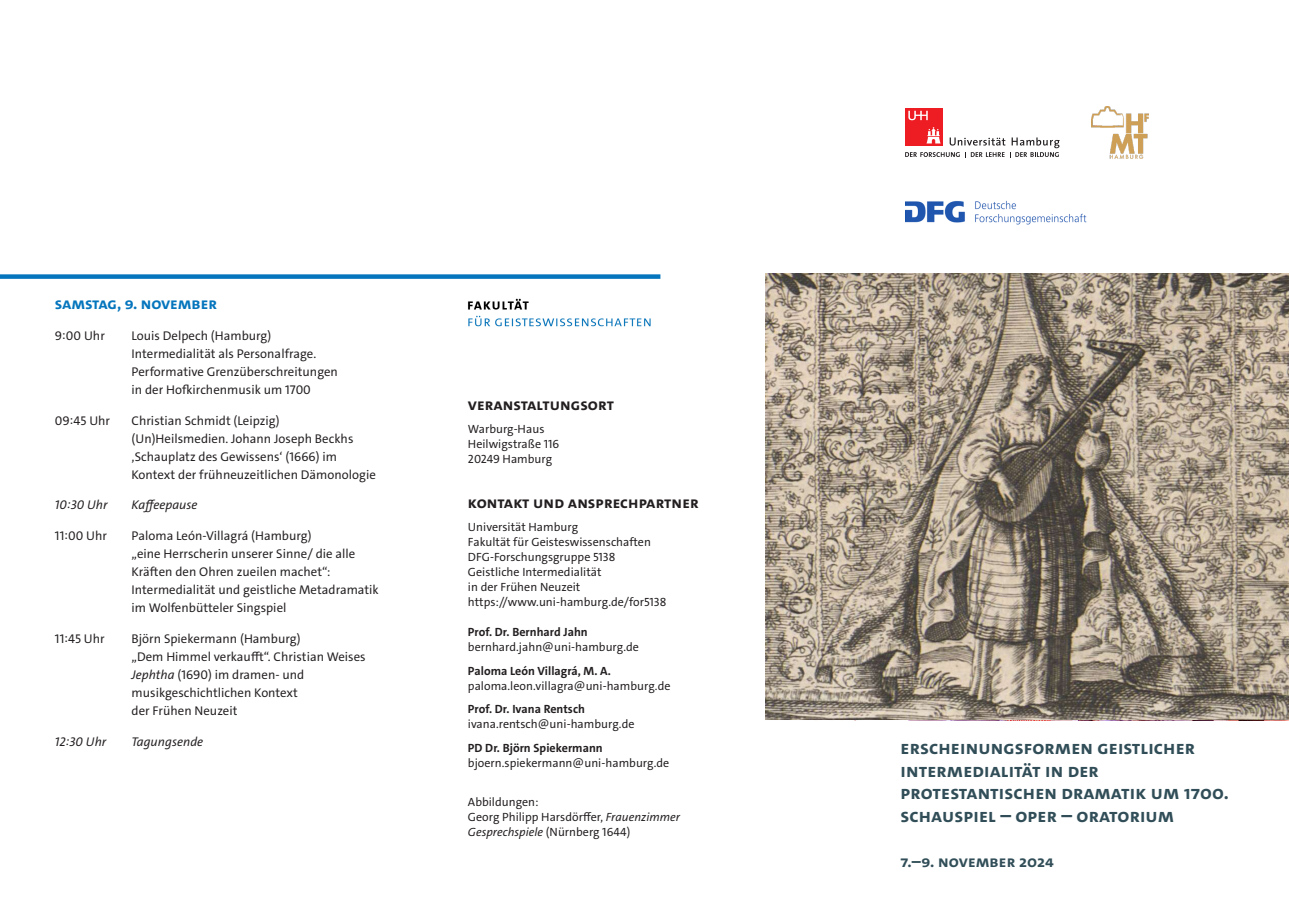
<style>
.page{position:relative;width:1289px;height:919px;background:#fff}
.page>*{position:absolute;margin:0;border:0;box-sizing:border-box;transform-origin:0 0}
.t1{font:19.5px/22.5px "The Sans UHH Bold Caps";letter-spacing:.005em;color:#314e58}
.t2{font:16.5px "The Sans UHH Bold Caps";letter-spacing:.005em;color:#231f20}
.t3{font:16.5px "The Sans UHH Bold Caps";letter-spacing:-.01em;color:#0575bd}
.t4{font:16.5px "The Sans UHH Bold Caps";letter-spacing:.005em;color:#314e58}
.t5{font:12.75px/18px "The Sans UHH";letter-spacing:.005em;color:#231f20}
.t6{font:italic 12.75px "The Sans UHH";letter-spacing:.005em;color:#231f20}
.t7{font:12px/15px "The Sans UHH";letter-spacing:.005em;color:#231f20}
.t8{font:700 12px "The Sans UHH";letter-spacing:.005em;color:#231f20}
.s1{font-style:italic}
</style>
<div class="page">
<div style="left:0;top:274px;width:660px;height:5px;background:#0575bd"></div>
<div style="left:905px;top:108px;width:38px;height:37px;background:#ee1d23"></div>
<svg style="left:908px;top:111px;width:19px;height:9px"></svg>
<svg style="left:905px;top:127px;width:154px;height:30px"></svg>
<img style="left:1091px;top:107px;width:57px;height:51px">
<img style="left:905px;top:200px;width:182px;height:25px">
<img style="left:765px;top:274px;width:523px;height:445px">
<img style="left:468px;top:298px;width:183px;height:29px">
<p class="t3" style="left:55px;top:297px;width:163px">Samstag, 9. November</p>
<p class="t5" style="left:55px;top:328px;width:51px">9∶00 Uhr</p>
<p class="t5" style="left:131px;top:328px;width:208px">Louis Delpech (Hamburg)<br>Intermedialität als Personalfrage.<br>Performative Grenzüberschreitungen in der Hofkirchenmusik um 1700</p>
<p class="t5" style="left:55px;top:412px;width:57px">09∶45 Uhr</p>
<p class="t5" style="left:131px;top:412px;width:246px">Christian Schmidt (Leipzig) (Un)Heilsmedien. Johann Joseph Beckhs ‚Schauplatz des Gewissens‘ (1666) im Kontext der frühneuzeitlichen Dämonologie</p>
<p class="t6" style="left:55px;top:500px;width:54px">10∶30 Uhr</p>
<p class="t6" style="left:131px;top:500px;width:67px">Kaffeepause</p>
<p class="t5" style="left:55px;top:528px;width:53px">11∶00 Uhr</p>
<p class="t5" style="left:131px;top:528px;width:249px">Paloma León-Villagrá (Hamburg)<br>„eine Herrscherin unserer Sinne/ die alle Kräften den Ohren zueilen machet“:<br>Intermedialität und geistliche Metadramatik im Wolfenbütteler Singspiel</p>
<p class="t5" style="left:55px;top:631px;width:51px">11∶45 Uhr</p>
<p class="t5" style="left:131px;top:631px;width:235px">Björn Spiekermann (Hamburg)<br>„Dem Himmel verkaufft“. Christian Weises<br><span class="s1">Jephtha</span> (1690) im dramen- und musikgeschichtlichen Kontext<br>der Frühen Neuzeit</p>
<p class="t6" style="left:55px;top:736px;width:53px">12∶30 Uhr</p>
<p class="t6" style="left:131px;top:736px;width:73px">Tagungsende</p>
<p class="t2" style="left:468px;top:397px;width:147px">Veranstaltungsort</p>
<p class="t7" style="left:468px;top:423px;width:93px">Warburg-Haus<br>Heilwigstraße 116<br>20249 Hamburg</p>
<p class="t2" style="left:468px;top:495px;width:232px">kontakt und ansprechpartneR</p>
<p class="t7" style="left:468px;top:521px;width:200px">Universität Hamburg<br>Fakultät für Geisteswissenschaften<br>DFG-Forschungsgruppe 5138<br>Geistliche Intermedialität<br>in der Frühen Neuzeit https://www.uni-hamburg.de/for5138</p>
<p class="t8" style="left:468px;top:627px;width:121px">Prof. Dr. Bernhard Jahn</p>
<p class="t7" style="left:468px;top:641px;width:172px">bernhard.jahn@uni-hamburg.de</p>
<p class="t8" style="left:468px;top:666px;width:145px">Paloma León Villagrá, M. A.</p>
<p class="t7" style="left:468px;top:679px;width:204px">paloma.leon.villagra@uni-hamburg.de</p>
<p class="t8" style="left:468px;top:704px;width:119px">Prof. Dr. Ivana Rentsch</p>
<p class="t7" style="left:468px;top:718px;width:168px">ivana.rentsch@uni-hamburg.de</p>
<p class="t8" style="left:468px;top:743px;width:136px">PD Dr. Björn Spiekermann</p>
<p class="t7" style="left:468px;top:756px;width:203px">bjoern.spiekermann@uni-hamburg.de</p>
<p class="t7" style="left:468px;top:795px;width:214px">Abbildungen:<br>Georg Philipp Harsdörffer, <span class="s1">Frauenzimmer<br>Gesprechspiele</span> (Nürnberg 1644)</p>
<h1 class="t1" style="left:900px;top:738px;width:330px">Erscheinungsformen geistlicher<br>Intermedialität in der protestantischen Dramatik um 1700.<br>Schauspiel – Oper – Oratorium</h1>
<p class="t4" style="left:900px;top:854px;width:155px">7.–9. November 2024</p>
</div>
